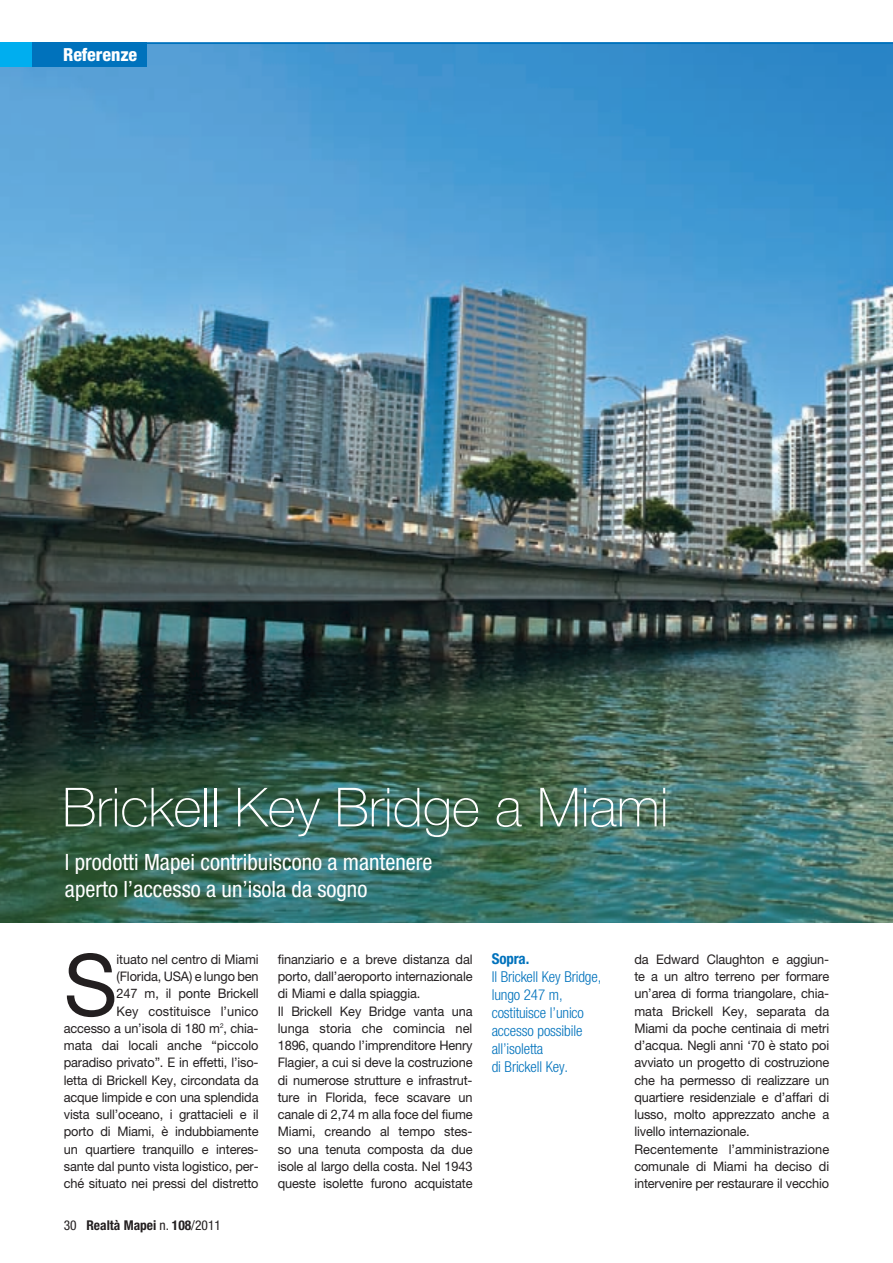
<style>
.page{position:relative;width:893px;height:1263px;background:#fff}
.page>*{position:absolute;margin:0;border:0;box-sizing:border-box;transform-origin:0 0}
.t1{font:85.65px "Helvetica Neue LT Std";color:#231f20}
.t2{font:100 54px "Helvetica Neue LT Std";color:#fff}
.t3{font:condensed 22.5px/27px "Helvetica Neue LT Std";color:#fff}
.t4{font:800 condensed 18px "Helvetica Neue LT Std";color:#fff}
.t5{font:300 condensed 15px/18px "Helvetica Neue LT Std";letter-spacing:-.01em;color:#0072bc}
.t6{font:700 condensed 13.5px "Helvetica Neue LT Std";color:#231f20}
.t7{font:13.2px/17.2px "Helvetica Neue LT Std";letter-spacing:-.01em;color:#231f20}
.s1{font-weight:700}
.s2{font-weight:400}
</style>
<div class="page">
<img style="left:0;top:44px;width:893px;height:879px">
<hr style="left:0;top:43px;width:893px;height:1px;background:#0072bc">
<div style="left:0;top:43px;width:146px;height:24px;background:#0072bc"></div>
<div style="left:0;top:43px;width:32px;height:24px;background:#00aeef"></div>
<p class="t4" style="left:63px;top:43px;width:76px">Referenze</p>
<p class="t2" style="left:62px;top:776px;width:608px">Brickell Key Bridge a Miami</p>
<p class="t3" style="left:65px;top:848px;width:369px">I prodotti Mapei contribuiscono a mantenere aperto l’accesso a un’isola da sogno</p>
<p class="t1" style="left:64px;top:934px;width:55px">S</p>
<p class="t5" style="left:492px;top:949px;width:111px"><span class="s1">Sopra.<br></span>Il Brickell Key Bridge, lungo 247 m, costituisce l’unico accesso possibile all’isoletta<br>di Brickell Key.</p>
<p class="t7" style="left:64px;top:950px;width:196px;text-align:right">ituato nel centro di Miami<br>(Florida, USA) e lungo ben<br>247 m, il ponte Brickell<br>Key costituisce l’unico<br>accesso a un’isola di 180 m<sup>2</sup>, chia&shy;mata dai locali anche “piccolo paradiso privato”. E in effetti, l’iso&shy;letta di Brickell Key, circondata da acque limpide e con una splendida vista sull’oceano, i grattacieli e il porto di Miami, è indubbiamente un quartiere tranquillo e interes&shy;sante dal punto vista logistico, per&shy;ché situato nei pressi del distretto</p>
<p class="t7" style="left:278px;top:950px;width:196px">finanziario e a breve distanza dal porto, dall’aeroporto internazionale di Miami e dalla spiaggia.<br>Il Brickell Key Bridge vanta una lunga storia che comincia nel 1896, quando l’imprenditore Henry Flagier, a cui si deve la costruzione di numerose strutture e infrastrut&shy;ture in Florida, fece scavare un canale di 2,74 m alla foce del fiume Miami, creando al tempo stes&shy;so una tenuta composta da due isole al largo della costa. Nel 1943 queste isolette furono acquistate</p>
<p class="t7" style="left:634px;top:950px;width:196px">da Edward Claughton e aggiun&shy;te a un altro terreno per formare un’area di forma triangolare, chia&shy;mata Brickell Key, separata da<br>Miami da poche centinaia di metri d’acqua. Negli anni ‘70 è stato poi avviato un progetto di costruzione che ha permesso di realizzare un quartiere residenziale e d’affari di lusso, molto apprezzato anche a livello internazionale.<br>Recentemente l’amministrazione comunale di Miami ha deciso di intervenire per restaurare il vecchio</p>
<p class="t6" style="left:64px;top:1217px;width:159px"><span class="s2">30</span> Realtà Mapei <span class="s2">n.</span> 108<span class="s2">/2011</span></p>
</div>
